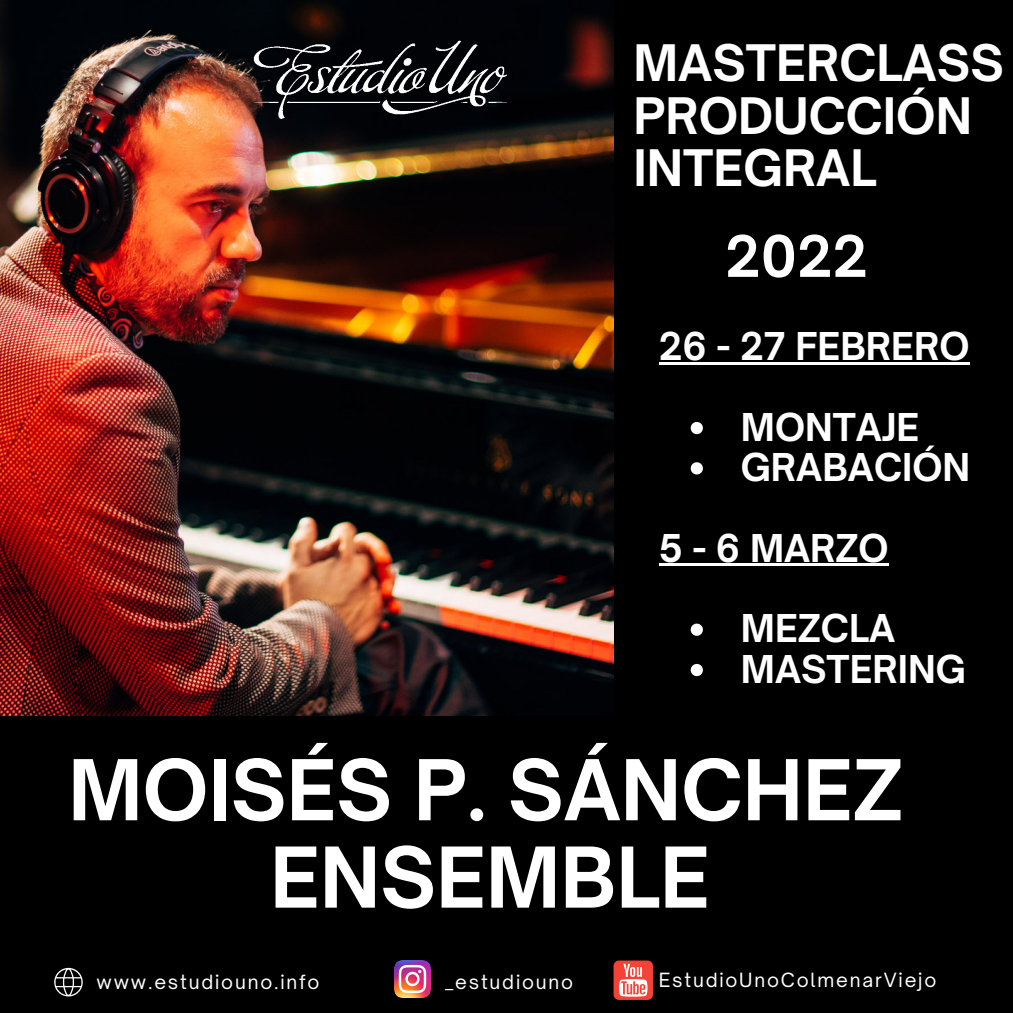
<style>
.page{position:relative;width:1013px;height:1013px;background:#fff}
.page>*{position:absolute;margin:0;border:0;box-sizing:border-box;transform-origin:0 0}
.t1{font:700 80.12px "Open Sauce One";color:#fff}
.t2{font:700 54.62px "Open Sauce One";color:#fff}
.t3{font:700 48.12px/52.5px "Open Sauce One";color:#fff}
.t4{font:700 36.75px "Open Sauce One";color:#fff}
.t5{font:18.75px "Open Sauce One";letter-spacing:.095em;color:#fff}
</style>
<div class="page">
<div style="left:0;top:0;width:1012px;height:1012px;background:#000"></div>
<svg style="left:54px;top:967px;width:29px;height:29px"></svg>
<img style="left:394px;top:960px;width:37px;height:37px">
<div style="left:613px;top:960px;width:40px;height:39px;background:#f44336;border-radius:5px"></div>
<svg style="left:619px;top:963px;width:28px;height:33px"></svg>
<img style="left:0;top:0;width:614px;height:715px">
<img style="left:207px;top:16px;width:300px;height:130px">
<svg style="left:690px;top:422px;width:13px;height:12px"></svg>
<svg style="left:690px;top:462px;width:13px;height:12px"></svg>
<svg style="left:690px;top:623px;width:13px;height:12px"></svg>
<svg style="left:690px;top:664px;width:13px;height:12px"></svg>
<hr style="left:659px;top:362px;width:310px;height:3px;background:#fff">
<hr style="left:659px;top:563px;width:229px;height:3px;background:#fff">
<p class="t3" style="left:633px;top:36px;width:372px">MASTERCLASS<br>PRODUCCIÓN<br>INTEGRAL</p>
<p class="t2" style="left:725px;top:222px;width:144px">2022</p>
<p class="t4" style="left:659px;top:323px;width:312px">26 - 27 FEBRERO</p>
<p class="t4" style="left:741px;top:404px;width:180px">MONTAJE</p>
<p class="t4" style="left:741px;top:444px;width:231px">GRABACIÓN</p>
<p class="t4" style="left:659px;top:525px;width:231px">5 - 6 MARZO</p>
<p class="t4" style="left:741px;top:605px;width:156px">MEZCLA</p>
<p class="t4" style="left:741px;top:646px;width:226px">MASTERING</p>
<p class="t1" style="left:68px;top:740px;width:836px">MOISÉS P. SÁNCHEZ</p>
<p class="t1" style="left:270px;top:827px;width:441px">ENSEMBLE</p>
<p class="t5" style="left:96px;top:970px;width:225px">www.estudiouno.info</p>
<p class="t5" style="left:445px;top:970px;width:129px">_estudiouno</p>
<p class="t5" style="left:659px;top:968px;width:279px">EstudioUnoColmenarViejo</p>
</div>
